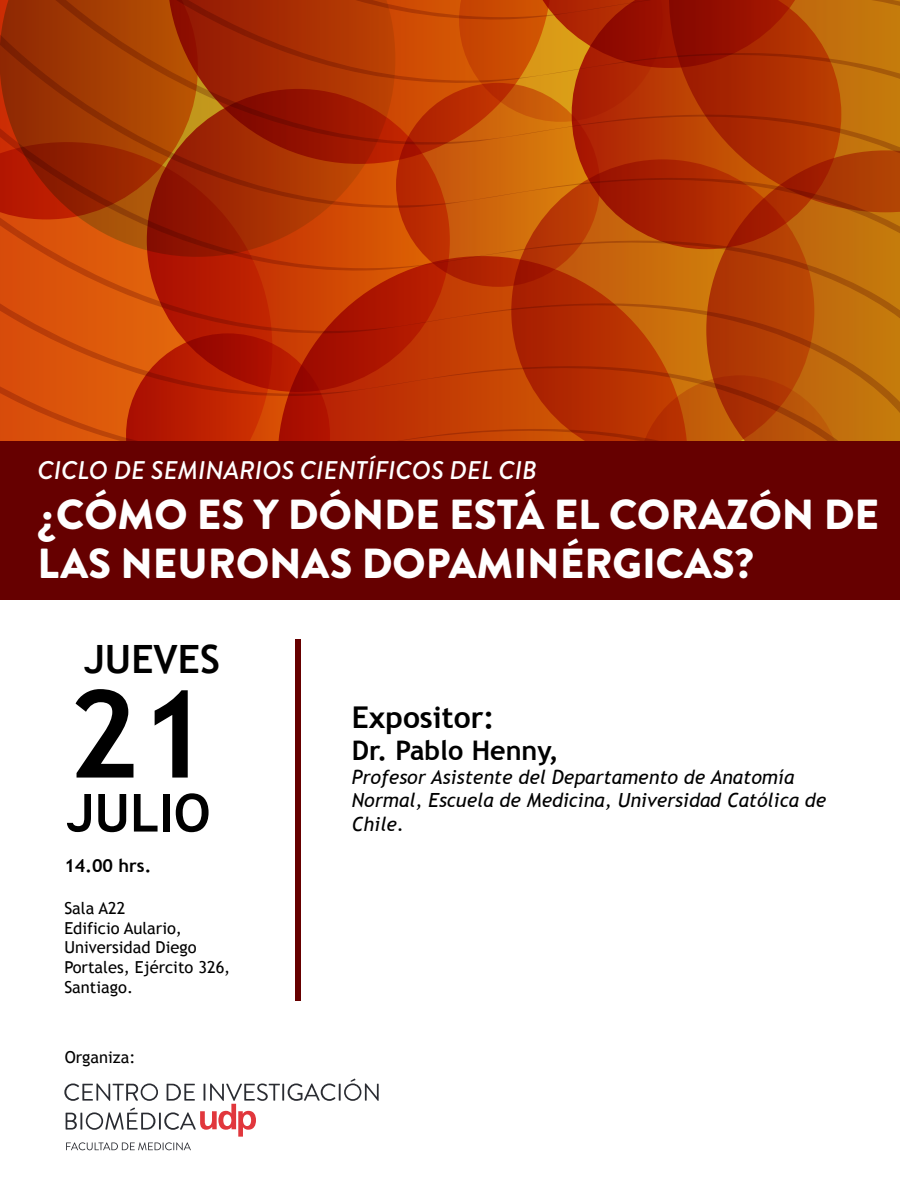
<style>
.page{position:relative;width:900px;height:1200px;background:#fff}
.page>*{position:absolute;margin:0;border:0;box-sizing:border-box;transform-origin:0 0}
.t1{font:700 121.5px "Trebuchet MS";color:#000}
.t2{font:700 52.5px "Trebuchet MS";color:#000}
.t3{font:900 42px/49.5px "Brandon Grotesque";color:#fff}
.t4{font:700 39px "Trebuchet MS";color:#000}
.t5{font:700 30px "Trebuchet MS";color:#000}
.t6{font:700 27px "Trebuchet MS";color:#000}
.t7{font:italic 500 25.5px "Brandon Grotesque";color:#fff}
.t8{font:italic 19.5px/23.4px "Trebuchet MS";color:#000}
.t9{font:700 18px "Trebuchet MS";color:#000}
.t10{font:16.5px/19.8px "Trebuchet MS";color:#000}
</style>
<div class="page">
<svg style="left:0;top:257px;width:178px;height:184px;background:#d8530a"></svg>
<svg style="left:330px;top:273px;width:255px;height:168px;background:#c23c04"></svg>
<svg style="left:126px;top:333px;width:204px;height:108px;background:#be2802"></svg>
<svg style="left:396px;top:83px;width:204px;height:204px;background:#cb5f0a"></svg>
<svg style="left:572px;top:122px;width:97px;height:67px;background:#b53204"></svg>
<svg style="left:740px;top:212px;width:160px;height:229px;background:#bf6c0b"></svg>
<svg style="left:511px;top:159px;width:303px;height:303px;background:#b53e04"></svg>
<svg style="left:552px;top:0;width:117px;height:122px;background:#af3405"></svg>
<svg style="left:147px;top:89px;width:303px;height:303px;background:#b72401"></svg>
<svg style="left:669px;top:0;width:231px;height:212px;background:#b03d03"></svg>
<svg style="left:395px;top:0;width:157px;height:164px;background:#c95005"></svg>
<svg style="left:0;top:0;width:395px;height:257px;background:#a73103"></svg>
<div style="left:0;top:441px;width:900px;height:159px;background:#600"></div>
<div style="left:296px;top:639px;width:6px;height:361px;background:#600"></div>
<svg style="left:64px;top:1079px;width:315px;height:71px"></svg>
<h3 class="t7" style="left:38px;top:453px;width:501px">CICLO DE SEMINARIOS CIENTÍFICOS DEL CIB</h3>
<h3 class="t3" style="left:38px;top:490px;width:843px">¿CÓMO ES Y DÓNDE ESTÁ EL CORAZÓN DE<br>LAS NEURONAS DOPAMINÉRGICAS?</h3>
<h3 class="t4" style="left:84px;top:634px;width:137px">JUEVES</h3>
<h1 class="t1" style="left:67px;top:658px;width:144px">21</h1>
<h2 class="t2" style="left:66px;top:780px;width:146px">JULIO</h2>
<p class="t9" style="left:64px;top:855px;width:88px">14.00 hrs.</p>
<p class="t10" style="left:64px;top:898px;width:168px">Sala A22<br>Edificio Aulario,<br>Universidad Diego<br>Portales, Ejército 326,<br>Santiago.</p>
<p class="t10" style="left:65px;top:1048px;width:72px">Organiza:</p>
<h3 class="t5" style="left:352px;top:699px;width:144px">Expositor:</h3>
<h3 class="t6" style="left:352px;top:734px;width:208px">Dr. Pablo Henny,</h3>
<p class="t8" style="left:352px;top:765px;width:476px">Profesor Asistente del Departamento de Anatomía<br>Normal, Escuela de Medicina, Universidad Católica de<br>Chile.</p>
</div>
